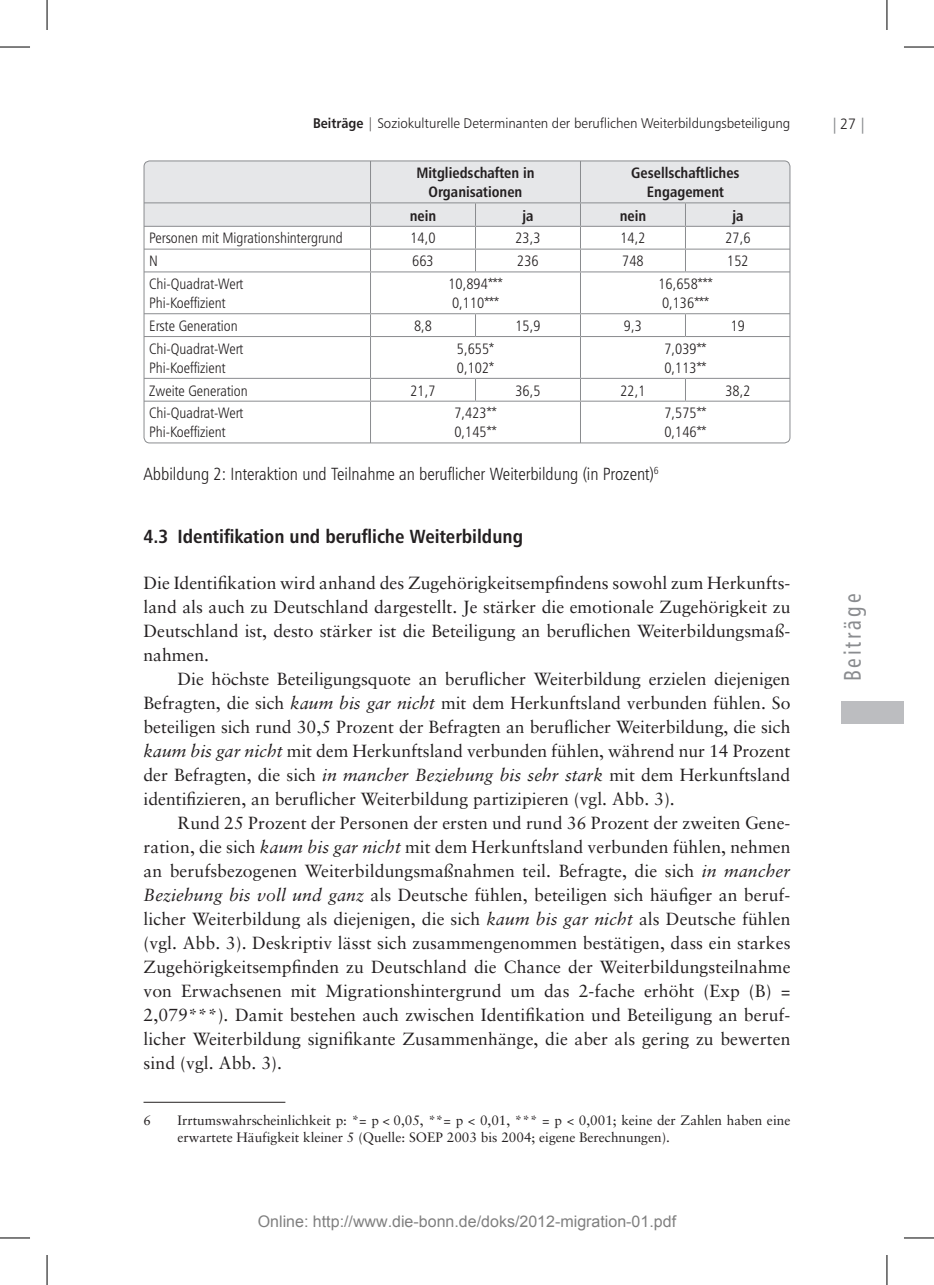
<style>
.page{position:relative;width:934px;height:1285px;background:#fff}
.page>*{position:absolute;margin:0;border:0;box-sizing:border-box;transform-origin:0 0}
.t1{font:24px "Humanist 777 BT Roman Condensed B";letter-spacing:.13em;color:#8a8c8f;scale:.9 1}
.t2{font:19px "Humanist 777 BT Bold Condensed B";color:#231f20}
.t3{font:17.6px/24px "Sabon";color:#231f20;text-align:justify}
.t4{font:17.6px "Humanist 777 BT Light Condensed B";color:#231f20}
.t5{font:16px "Arial";color:#808080}
.t6{font:15px/19px "Humanist 777 BT Light Condensed B";color:#231f20}
.t7{font:15px/19px "Humanist 777 BT Bold Condensed B";color:#231f20;text-align:center}
.t8{font:15px "Humanist 777 BT Light B";color:#231f20;scale:.95 1}
.t9{font:14px "Humanist 777 BT Light B";color:#231f20;scale:.94 1}
.t10{font:13.6px/16.6px "Sabon";color:#231f20}
.s1{font-family:"Humanist 777 BT Bold B"}
.s2{font-style:italic}
</style>
<div class="page">
<div style="left:841px;top:701px;width:62px;height:23px;background:#bcbdc0"></div>
<svg style="left:145px;top:161px;width:644px;height:110px"></svg>
<hr style="left:144px;top:271px;width:226px;height:1px;background:#8a8c8f">
<hr style="left:370px;top:271px;width:105px;height:1px;background:#8a8c8f">
<hr style="left:370px;top:272px;width:1px;height:41px;background:#8a8c8f">
<hr style="left:475px;top:271px;width:105px;height:1px;background:#8a8c8f">
<hr style="left:580px;top:271px;width:105px;height:1px;background:#8a8c8f">
<hr style="left:579px;top:272px;width:1px;height:41px;background:#8a8c8f">
<hr style="left:685px;top:271px;width:104px;height:1px;background:#8a8c8f">
<hr style="left:144px;top:313px;width:226px;height:1px;background:#8a8c8f">
<hr style="left:370px;top:313px;width:105px;height:1px;background:#8a8c8f">
<svg style="left:370px;top:314px;width:1px;height:22px"></svg>
<hr style="left:475px;top:313px;width:105px;height:1px;background:#8a8c8f">
<svg style="left:475px;top:314px;width:1px;height:22px"></svg>
<hr style="left:580px;top:313px;width:105px;height:1px;background:#8a8c8f">
<hr style="left:685px;top:313px;width:104px;height:1px;background:#8a8c8f">
<hr style="left:144px;top:336px;width:226px;height:1px;background:#8a8c8f">
<hr style="left:370px;top:336px;width:105px;height:1px;background:#8a8c8f">
<hr style="left:370px;top:337px;width:1px;height:41px;background:#8a8c8f">
<hr style="left:475px;top:336px;width:105px;height:1px;background:#8a8c8f">
<hr style="left:580px;top:336px;width:105px;height:1px;background:#8a8c8f">
<hr style="left:579px;top:337px;width:1px;height:41px;background:#8a8c8f">
<hr style="left:685px;top:336px;width:104px;height:1px;background:#8a8c8f">
<hr style="left:144px;top:378px;width:226px;height:1px;background:#8a8c8f">
<hr style="left:370px;top:378px;width:105px;height:1px;background:#8a8c8f">
<svg style="left:370px;top:379px;width:1px;height:22px"></svg>
<hr style="left:475px;top:378px;width:105px;height:1px;background:#8a8c8f">
<svg style="left:475px;top:379px;width:1px;height:22px"></svg>
<hr style="left:580px;top:378px;width:105px;height:1px;background:#8a8c8f">
<hr style="left:685px;top:378px;width:104px;height:1px;background:#8a8c8f">
<hr style="left:144px;top:401px;width:226px;height:1px;background:#8a8c8f">
<hr style="left:370px;top:401px;width:105px;height:1px;background:#8a8c8f">
<hr style="left:370px;top:402px;width:1px;height:41px;background:#8a8c8f">
<hr style="left:475px;top:401px;width:105px;height:1px;background:#8a8c8f">
<hr style="left:580px;top:401px;width:105px;height:1px;background:#8a8c8f">
<hr style="left:579px;top:402px;width:1px;height:41px;background:#8a8c8f">
<hr style="left:685px;top:401px;width:104px;height:1px;background:#8a8c8f">
<div style="left:143px;top:160px;width:647px;height:283px;border:1px solid #8a8c8f;border-radius:6px"></div>
<hr style="left:143px;top:1102px;width:142px;height:1px;background:#231f20">
<hr style="left:0;top:47px;width:30px;height:1px;background:#000">
<hr style="left:903px;top:47px;width:30px;height:1px;background:#000">
<hr style="left:0;top:1237px;width:30px;height:1px;background:#000">
<hr style="left:903px;top:1237px;width:30px;height:1px;background:#000">
<hr style="left:47px;top:0;width:1px;height:30px;background:#000">
<hr style="left:47px;top:1255px;width:1px;height:30px;background:#000">
<hr style="left:886px;top:0;width:1px;height:30px;background:#000">
<hr style="left:886px;top:1255px;width:1px;height:30px;background:#000">
<p class="t9" style="left:313px;top:115px;width:509px"><span class="s1">Beiträge</span> | Soziokulturelle Determinanten der beruflichen Weiterbildungsbeteiligung</p>
<p class="t7" style="left:416px;top:163px;width:120px">Mitgliedschaften in<br>Organisationen</p>
<p class="t7" style="left:631px;top:163px;width:110px">Gesellschaftliches<br>Engagement</p>
<p class="t7" style="left:409px;top:206px;width:28px">nein</p>
<p class="t7" style="left:522px;top:206px;width:13px">ja</p>
<p class="t7" style="left:619px;top:206px;width:28px">nein</p>
<p class="t7" style="left:732px;top:206px;width:13px">ja</p>
<p class="t6" style="left:149px;top:228px;width:195px">Personen mit Migrationshintergrund</p>
<p class="t6" style="left:410px;top:228px;width:27px">14,0</p>
<p class="t6" style="left:515px;top:228px;width:27px">23,3</p>
<p class="t6" style="left:620px;top:228px;width:27px">14,2</p>
<p class="t6" style="left:725px;top:228px;width:27px">27,6</p>
<p class="t6" style="left:149px;top:251px;width:10px">N</p>
<p class="t6" style="left:412px;top:251px;width:23px">663</p>
<p class="t6" style="left:517px;top:251px;width:23px">236</p>
<p class="t6" style="left:622px;top:251px;width:23px">748</p>
<p class="t6" style="left:726px;top:251px;width:23px">152</p>
<p class="t6" style="left:149px;top:274px;width:96px">Chi-Quadrat-Wert<br>Phi-Koeffizient</p>
<p class="t6" style="left:448px;top:274px;width:56px">10,894***<br>0,110***</p>
<p class="t6" style="left:658px;top:274px;width:56px">16,658***<br>0,136***</p>
<p class="t6" style="left:149px;top:316px;width:90px">Erste Generation</p>
<p class="t6" style="left:414px;top:316px;width:19px">8,8</p>
<p class="t6" style="left:515px;top:316px;width:27px">15,9</p>
<p class="t6" style="left:623px;top:316px;width:19px">9,3</p>
<p class="t6" style="left:730px;top:316px;width:16px">19</p>
<p class="t6" style="left:149px;top:339px;width:96px">Chi-Quadrat-Wert<br>Phi-Koeffizient</p>
<p class="t6" style="left:456px;top:339px;width:39px">5,655*<br>0,102*</p>
<p class="t6" style="left:664px;top:339px;width:44px">7,039**<br>0,113**</p>
<p class="t6" style="left:149px;top:380px;width:100px">Zweite Generation</p>
<p class="t6" style="left:410px;top:380px;width:27px">21,7</p>
<p class="t6" style="left:515px;top:380px;width:27px">36,5</p>
<p class="t6" style="left:620px;top:380px;width:27px">22,1</p>
<p class="t6" style="left:725px;top:380px;width:27px">38,2</p>
<p class="t6" style="left:149px;top:403px;width:96px">Chi-Quadrat-Wert<br>Phi-Koeffizient</p>
<p class="t6" style="left:454px;top:403px;width:44px">7,423**<br>0,145**</p>
<p class="t6" style="left:664px;top:403px;width:44px">7,575**<br>0,146**</p>
<p class="t4" style="left:143px;top:463px;width:516px">Abbildung 2: Interaktion und Teilnahme an beruflicher Weiterbildung (in Prozent)<sup>6</sup></p>
<p class="t2" style="left:143px;top:525px;width:381px">4.3 Identifikation und berufliche Weiterbildung</p>
<p class="t3" style="left:143px;top:571px;width:648px">Die Identifikation wird anhand des Zugehörigkeitsempfindens sowohl zum Herkunfts&shy;land als auch zu Deutschland dargestellt. Je stärker die emotionale Zugehörigkeit zu Deutschland ist, desto stärker ist die Beteiligung an beruflichen Weiterbildungsmaß&shy;nahmen.</p>
<p class="t3" style="left:143px;top:667px;width:648px;text-indent:34px">Die höchste Beteiligungsquote an beruflicher Weiterbildung erzielen diejenigen Befragten, die sich <span class="s2">kaum bis gar nicht</span> mit dem Herkunftsland verbunden fühlen. So beteiligen sich rund 30,5 Prozent der Befragten an beruflicher Weiterbildung, die sich <span class="s2">kaum bis gar nicht</span> mit dem Herkunftsland verbunden fühlen, während nur 14 Prozent der Befragten, die sich <span class="s2">in mancher Beziehung bis sehr stark</span> mit dem Herkunftsland identifizieren, an beruflicher Weiterbildung partizipieren (vgl. Abb. 3).</p>
<p class="t3" style="left:143px;top:811px;width:648px;text-indent:34px">Rund 25 Prozent der Personen der ersten und rund 36 Prozent der zweiten Gene&shy;ration, die sich <span class="s2">kaum bis gar nicht</span> mit dem Herkunftsland verbunden fühlen, nehmen an berufsbezogenen Weiterbildungsmaßnahmen teil. Befragte, die sich <span class="s2">in mancher Beziehung bis voll und ganz</span> als Deutsche fühlen, beteiligen sich häufiger an beruf&shy;licher Weiterbildung als diejenigen, die sich <span class="s2">kaum bis gar nicht</span> als Deutsche fühlen (vgl. Abb. 3). Deskriptiv lässt sich zusammengenommen bestätigen, dass ein starkes Zugehörigkeitsempfinden zu Deutschland die Chance der Weiterbildungsteilnahme von Erwachsenen mit Migrationshintergrund um das 2-fache erhöht (Exp (B) = 2,079***). Damit bestehen auch zwischen Identifikation und Beteiligung an beruf&shy;licher Weiterbildung signifikante Zusammenhänge, die aber als gering zu bewerten sind (vgl. Abb. 3).</p>
<p class="t10" style="left:143px;top:1111px;width:9px">6</p>
<p class="t10" style="left:177px;top:1111px;width:614px">Irrtumswahrscheinlichkeit p: *= p &lt; 0,05, **= p &lt; 0,01, *** = p &lt; 0,001; keine der Zahlen haben eine erwartete Häufigkeit kleiner 5 (Quelle: SOEP 2003 bis 2004; eigene Berechnungen).</p>
<p class="t5" style="left:258px;top:1211px;width:419px">Online: http://www.die-bonn.de/doks/2012-migration-01.pdf</p>
<p class="t8" style="left:839px;top:115px;width:18px">27</p>
<h1 class="t1" style="left:837px;top:681px;width:98px;rotate:-90deg">Beiträge</h1>
</div>
